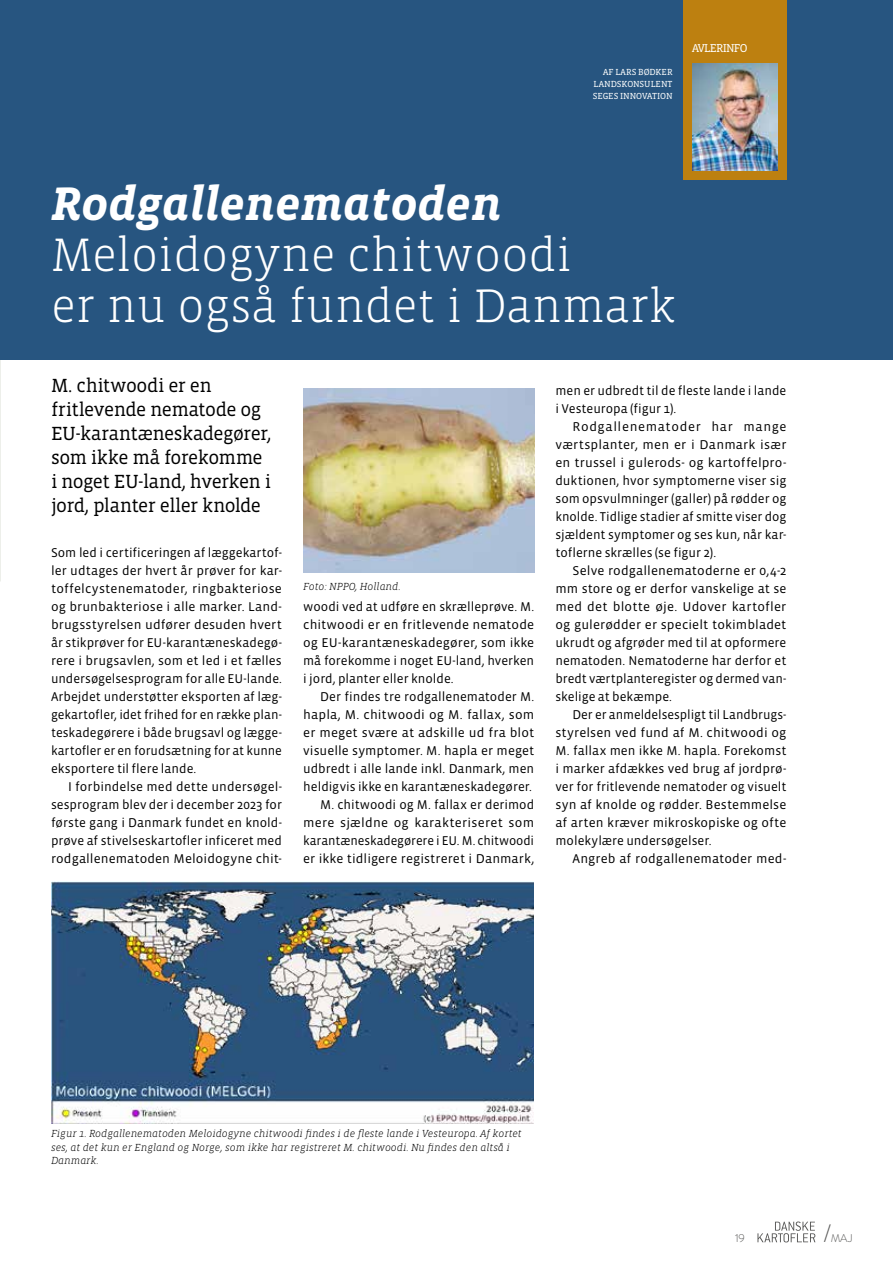
<style>
.page{position:relative;width:893px;height:1263px;background:#fff}
.page>*{position:absolute;margin:0;border:0;box-sizing:border-box;transform-origin:0 0}
.t1{font:300 48px/51px "Vista Slab OTCE";color:#fff}
.t2{font:italic 700 48px "Vista Slab OTCE";color:#fff}
.t3{font:300 25.2px "Brandon Grotesque";color:#575756}
.t4{font:19.5px/24px "Vista Slab OTCE";letter-spacing:-.03em;color:#000}
.t5{font:13.05px/18px "Vista Sans OTCE";color:#000;text-align:justify}
.t6{font:11.7px "Vista Slab OTCE";letter-spacing:-.06em;color:#fff}
.t7{font:300 11.55px "Brandon Grotesque";color:#575756}
.t8{font:300 11.25px "Brandon Grotesque";color:#575756}
.t9{font:italic 300 10.5px/13.5px "Vista Slab OTCE";color:#000}
.t10{font:9px/12px "Vista Slab OTCE";letter-spacing:-.01em;color:#fff;text-align:justify}
</style>
<div class="page">
<div style="left:0;top:0;width:893px;height:359px;background:#275580"></div>
<div style="left:684px;top:0;width:103px;height:179px;background:#bd8010"></div>
<img style="left:692px;top:64px;width:85px;height:106px">
<img style="left:51px;top:881px;width:482px;height:242px">
<img style="left:303px;top:388px;width:231px;height:184px">
<svg style="left:757px;top:1221px;width:58px;height:21px"></svg>
<p class="t10" style="left:593px;top:66px;width:81px;text-indent:10px">AF LARS BØDKER LANDSKONSULENT SEGES INNOVATION</p>
<p class="t6" style="left:692px;top:42px;width:57px">AVLERINFO</p>
<h1 class="t2" style="left:51px;top:177px;width:452px">Rodgallenematoden</h1>
<h1 class="t1" style="left:51px;top:229px;width:627px">Meloidogyne chitwoodi<br>er nu også fundet i Danmark</h1>
<h3 class="t4" style="left:51px;top:373px;width:222px">M. chitwoodi er en fritlevende nematode og<br>EU-karantæneskadegører, som ikke må forekomme i noget EU-land, hverken i jord, planter eller knolde</h3>
<p class="t5" style="left:51px;top:544px;width:232px">Som led i certificeringen af læggekartof&shy;ler udtages der hvert år prøver for kar&shy;toffelcystenematoder, ringbakteriose og brunbakteriose i alle marker. Land&shy;brugsstyrelsen udfører desuden hvert år stikprøver for EU-karantæneskadegø&shy;rere i brugsavlen, som et led i et fælles undersøgelsesprogram for alle EU-lande.<br>Arbejdet understøtter eksporten af læg&shy;gekartofler, idet frihed for en række plan&shy;teskadegørere i både brugsavl og lægge&shy;kartofler er en forudsætning for at kunne eksportere til flere lande.</p>
<p class="t5" style="left:51px;top:778px;width:232px;text-indent:17px">I forbindelse med dette undersøgel&shy;sesprogram blev der i december 2023 for første gang i Danmark fundet en knold&shy;prøve af stivelseskartofler inficeret med rodgallenematoden Meloidogyne chit-</p>
<p class="t9" style="left:303px;top:580px;width:99px">Foto: NPPO, Holland.</p>
<p class="t5" style="left:303px;top:598px;width:232px">woodi ved at udføre en skrælleprøve. M. chitwoodi er en fritlevende nematode og EU-karantæneskadegører, som ikke må forekomme i noget EU-land, hverken i jord, planter eller knolde.</p>
<p class="t5" style="left:303px;top:688px;width:233px;text-align:right">Der findes tre rodgallenematoder M. hapla, M. chitwoodi og M. fallax, som er meget svære at adskille ud fra blot visuelle symptomer. M. hapla er meget udbredt i alle lande inkl. Danmark, men heldigvis ikke en karantæneskadegører.<br>M. chitwoodi og M. fallax er derimod mere sjældne og karakteriseret som karantæneskadegørere i EU. M. chitwoodi er ikke tidligere registreret i Danmark,</p>
<p class="t5" style="left:555px;top:382px;width:232px">men er udbredt til de fleste lande i lande i Vesteuropa (figur 1).</p>
<p class="t5" style="left:555px;top:418px;width:232px;text-indent:17px">Rodgallenematoder har mange værtsplanter, men er i Danmark især en trussel i gulerods- og kartoffelpro&shy;duktionen, hvor symptomerne viser sig som opsvulmninger (galler) på rødder og knolde. Tidlige stadier af smitte viser dog sjældent symptomer og ses kun, når kar&shy;toflerne skrælles (se figur 2).</p>
<p class="t5" style="left:555px;top:562px;width:232px;text-indent:17px">Selve rodgallenematoderne er 0,4-2 mm store og er derfor vanskelige at se med det blotte øje. Udover kartofler og gulerødder er specielt tokimbladet ukrudt og afgrøder med til at opformere nematoden. Nematoderne har derfor et bredt værtplanteregister og dermed van&shy;skelige at bekæmpe.</p>
<p class="t5" style="left:555px;top:706px;width:232px;text-indent:17px">Der er anmeldelsespligt til Landbrugs&shy;styrelsen ved fund af M. chitwoodi og M. fallax men ikke M. hapla. Forekomst i marker afdækkes ved brug af jordprø&shy;ver for fritlevende nematoder og visuelt syn af knolde og rødder. Bestemmelse af arten kræver mikroskopiske og ofte molekylære undersøgelser.</p>
<p class="t5" style="left:572px;top:850px;width:215px">Angreb af rodgallenematoder med-</p>
<p class="t9" style="left:51px;top:1127px;width:472px">Figur 1. Rodgallenematoden Meloidogyne chitwoodi findes i de fleste lande i Vesteuropa. Af kortet ses, at det kun er England og Norge, som ikke har registreret M. chitwoodi. Nu findes den altså i<br>Danmark.</p>
<p class="t7" style="left:735px;top:1230px;width:11px">19</p>
<h2 class="t3" style="left:823px;top:1216px;width:10px">/</h2>
<p class="t8" style="left:831px;top:1230px;width:23px">MAJ</p>
</div>
